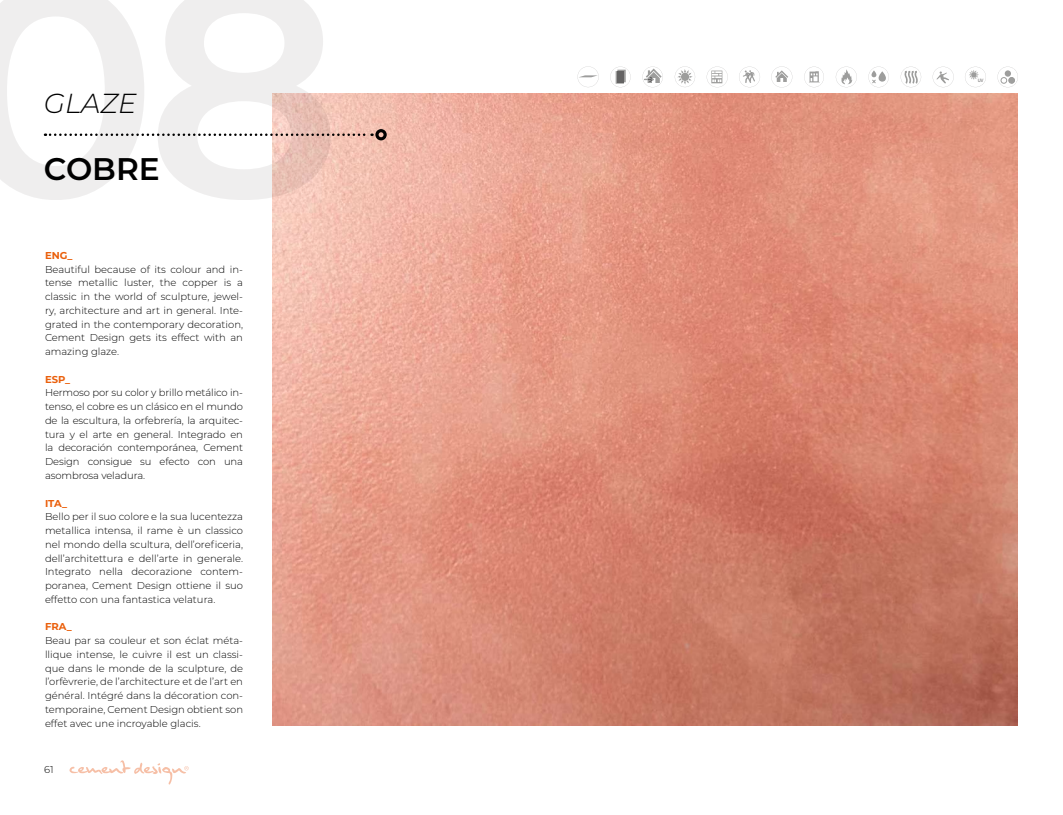
<style>
.page{position:relative;width:1063px;height:815px;background:#fff}
.page>*{position:absolute;margin:0;border:0;box-sizing:border-box;transform-origin:0 0}
.t1{font:600 302.5px "Montserrat";color:#190703}
.t2{font:600 31.25px "Montserrat";color:#000}
.t3{font:italic 300 27.5px "Montserrat";color:#000}
.t4{font:300 10px/13.8px "Montserrat";color:#000;text-align:justify}
.t5{font:700 10px "Montserrat";color:#ea5f0b}
.t6{font:5px "Source Sans Pro";color:#646363}
</style>
<div class="page">
<svg style="left:69px;top:760px;width:120px;height:25px"></svg>
<img style="left:273px;top:94px;width:745px;height:632px">
<svg style="left:375px;top:129px;width:12px;height:11px"></svg>
<svg style="left:379px;top:132px;width:5px;height:5px"></svg>
<svg style="left:45px;top:133px;width:328px;height:3px"></svg>
<svg style="left:610px;top:67px;width:21px;height:20px"></svg>
<svg style="left:643px;top:67px;width:20px;height:20px"></svg>
<svg style="left:707px;top:67px;width:21px;height:20px"></svg>
<svg style="left:739px;top:67px;width:21px;height:20px"></svg>
<svg style="left:771px;top:66px;width:21px;height:21px"></svg>
<svg style="left:804px;top:67px;width:20px;height:20px"></svg>
<svg style="left:836px;top:67px;width:21px;height:20px"></svg>
<svg style="left:868px;top:67px;width:21px;height:20px"></svg>
<svg style="left:901px;top:67px;width:20px;height:20px"></svg>
<svg style="left:933px;top:67px;width:21px;height:20px"></svg>
<svg style="left:965px;top:67px;width:21px;height:20px"></svg>
<svg style="left:998px;top:67px;width:20px;height:20px"></svg>
<svg style="left:578px;top:66px;width:21px;height:21px"></svg>
<svg style="left:675px;top:66px;width:20px;height:21px"></svg>
<h1 class="t1" style="left:-46px;top:-125px;width:390px">08</h1>
<h3 class="t3" style="left:44px;top:85px;width:94px">GLAZE</h3>
<h2 class="t2" style="left:44px;top:147px;width:118px">COBRE</h2>
<p class="t5" style="left:45px;top:248px;width:29px">ENG_</p>
<p class="t4" style="left:45px;top:262px;width:200px">Beautiful because of its colour and in&shy;tense metallic luster, the copper is a classic in the world of sculpture, jewel&shy;ry, architecture and art in general. Inte&shy;grated in the contemporary decoration, Cement Design gets its effect with an amazing glaze.</p>
<p class="t5" style="left:45px;top:372px;width:27px">ESP_</p>
<p class="t4" style="left:45px;top:386px;width:200px">Hermoso por su color y brillo metálico in&shy;tenso, el cobre es un clásico en el mundo de la escultura, la orfebrería, la arquitec&shy;tura y el arte en general. Integrado en la decoración contemporánea, Cement Design consigue su efecto con una asombrosa veladura.</p>
<p class="t5" style="left:45px;top:496px;width:24px">ITA_</p>
<p class="t4" style="left:45px;top:509px;width:200px">Bello per il suo colore e la sua lucentezza metallica intensa, il rame è un classico nel mondo della scultura, dell’oreficeria, dell’architettura e dell’arte in generale.<br>Integrato nella decorazione contem&shy;poranea, Cement Design ottiene il suo effetto con una fantastica velatura.</p>
<p class="t5" style="left:45px;top:619px;width:28px">FRA_</p>
<p class="t4" style="left:45px;top:633px;width:200px">Beau par sa couleur et son éclat méta&shy;llique intense, le cuivre il est un classi&shy;que dans le monde de la sculpture, de l’orfèvrerie, de l’architecture et de l’art en général. Intégré dans la décoration con&shy;temporaine, Cement Design obtient son effet avec une incroyable glacis.</p>
<p class="t4" style="left:44px;top:763px;width:11px">61</p>
<p class="t6" style="left:978px;top:77px;width:7px">UV</p>
</div>
